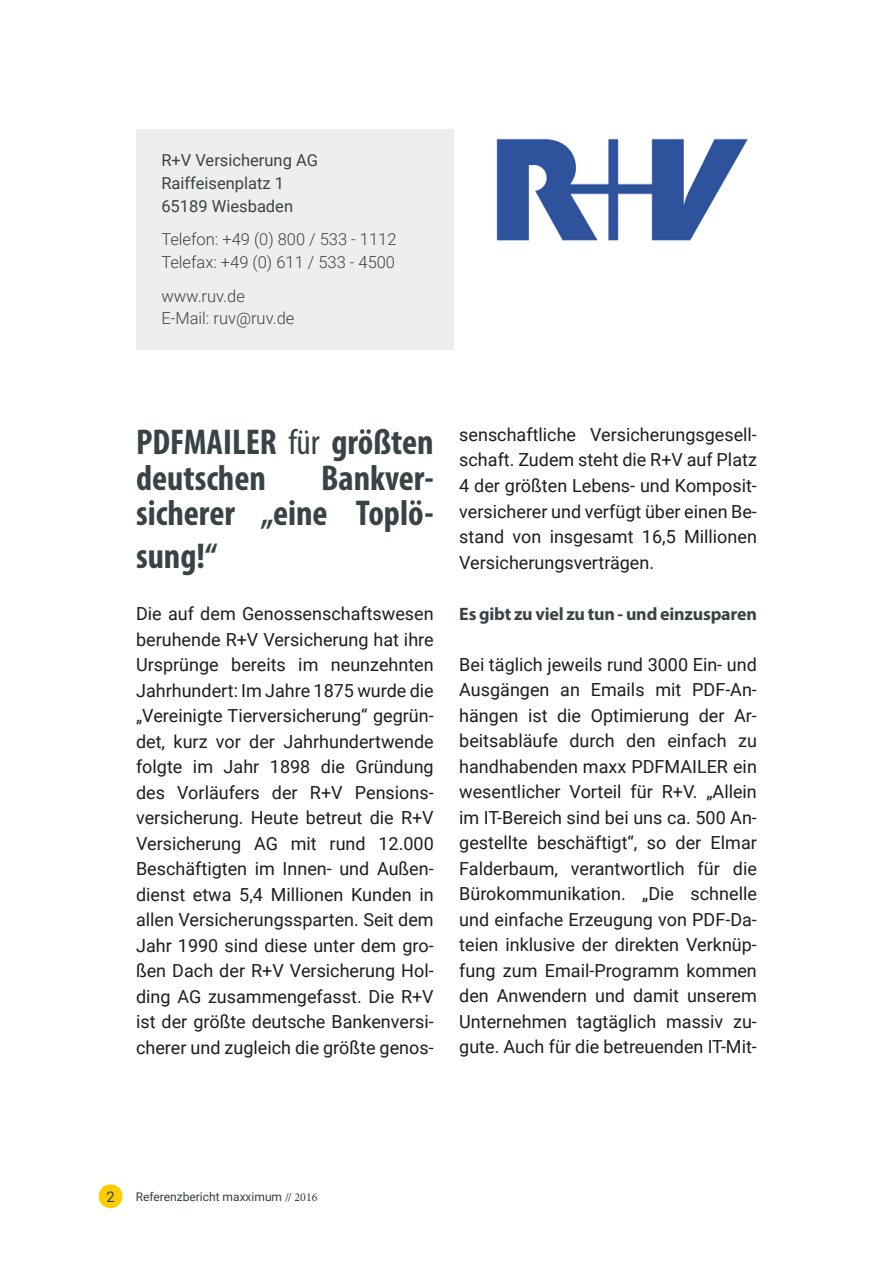
<style>
.page{position:relative;width:893px;height:1263px;background:#fff}
.page>*{position:absolute;margin:0;border:0;box-sizing:border-box;transform-origin:0 0}
.t1{font:700 condensed 36px/35.2px "Myriad Pro";color:#394347}
.t2{font:18px/25.5px "Roboto";color:#1d1d1b;text-align:justify}
.t3{font:700 18px "Myriad Pro";letter-spacing:-.01em;color:#394347}
.t4{font:300 16.5px/22.8px "Roboto";color:#394347}
.t5{font:16.5px/22.8px "Roboto";color:#394347}
.t6{font:14.7px "Roboto";color:#323f42}
.t7{font:12px "Roboto";color:#323f42}
.s1{font-weight:400}
.s2{font-family:"Minion Pro"}
</style>
<div class="page">
<div style="left:136px;top:129px;width:318px;height:220px;background:#eee"></div>
<div style="left:99px;top:1184px;width:23px;height:24px;background:#fc0;border-radius:50%"></div>
<img style="left:496px;top:138px;width:252px;height:103px">
<p class="t5" style="left:161px;top:148px;width:158px">R+V Versicherung AG<br>Raiffeisenplatz 1<br>65189 Wiesbaden</p>
<p class="t4" style="left:161px;top:227px;width:237px">Telefon: +49 (0) 800 / 533 - 1112<br>Telefax: +49 (0) 611 / 533 - 4500</p>
<p class="t4" style="left:161px;top:284px;width:135px">www.ruv.de<br>E-Mail: ruv@ruv.de</p>
<h1 class="t1" style="left:136px;top:424px;width:299px">PDFMAILER <span class="s1">für</span> größten deutschen</h1>
<h1 class="t1" style="left:136px;top:459px;width:299px;text-align:right">Bankver-<br>sicherer „eine Toplö-</h1>
<h1 class="t1" style="left:136px;top:538px;width:83px">sung!“</h1>
<p class="t2" style="left:136px;top:600px;width:299px">Die auf dem Genossenschaftswesen beruhende R+V Versicherung hat ihre Ursprünge bereits im neunzehnten Jahrhundert: Im Jahre 1875 wurde die „Vereinigte Tierversicherung“ gegrün&shy;det, kurz vor der Jahrhundertwende folgte im Jahr 1898 die Gründung des Vorläufers der R+V Pensions&shy;versicherung. Heute betreut die R+V Versicherung AG mit rund 12.000<br>Beschäftigten im Innen- und Außen&shy;dienst etwa 5,4 Millionen Kunden in allen Versicherungssparten. Seit dem Jahr 1990 sind diese unter dem gro&shy;ßen Dach der R+V Versicherung Hol&shy;ding AG zusammengefasst. Die R+V ist der größte deutsche Bankenversi&shy;cherer und zugleich die größte genos-</p>
<p class="t2" style="left:459px;top:421px;width:299px">senschaftliche Versicherungsgesell&shy;schaft. Zudem steht die R+V auf Platz 4 der größten Lebens- und Komposit&shy;versicherer und verfügt über einen Be&shy;stand von insgesamt 16,5 Millionen Versicherungsverträgen.</p>
<p class="t3" style="left:459px;top:602px;width:299px">Es gibt zu viel zu tun - und einzusparen</p>
<p class="t2" style="left:459px;top:651px;width:299px">Bei täglich jeweils rund 3000 Ein- und Ausgängen an Emails mit PDF-An&shy;hängen ist die Optimierung der Ar&shy;beitsabläufe durch den einfach zu handhabenden maxx PDFMAILER ein wesentlicher Vorteil für R+V. „Allein im IT-Bereich sind bei uns ca. 500 An&shy;gestellte beschäftigt“, so der Elmar Falderbaum, verantwortlich für die Bürokommunikation. „Die schnelle und einfache Erzeugung von PDF-Da&shy;teien inklusive der direkten Verknüp&shy;fung zum Email-Programm kommen den Anwendern und damit unserem Unternehmen tagtäglich massiv zu&shy;gute. Auch für die betreuenden IT-Mit-</p>
<p class="t6" style="left:106px;top:1186px;width:10px">2</p>
<p class="t7" style="left:136px;top:1188px;width:183px">Referenzbericht maxximum <span class="s2">// 2016</span></p>
</div>
